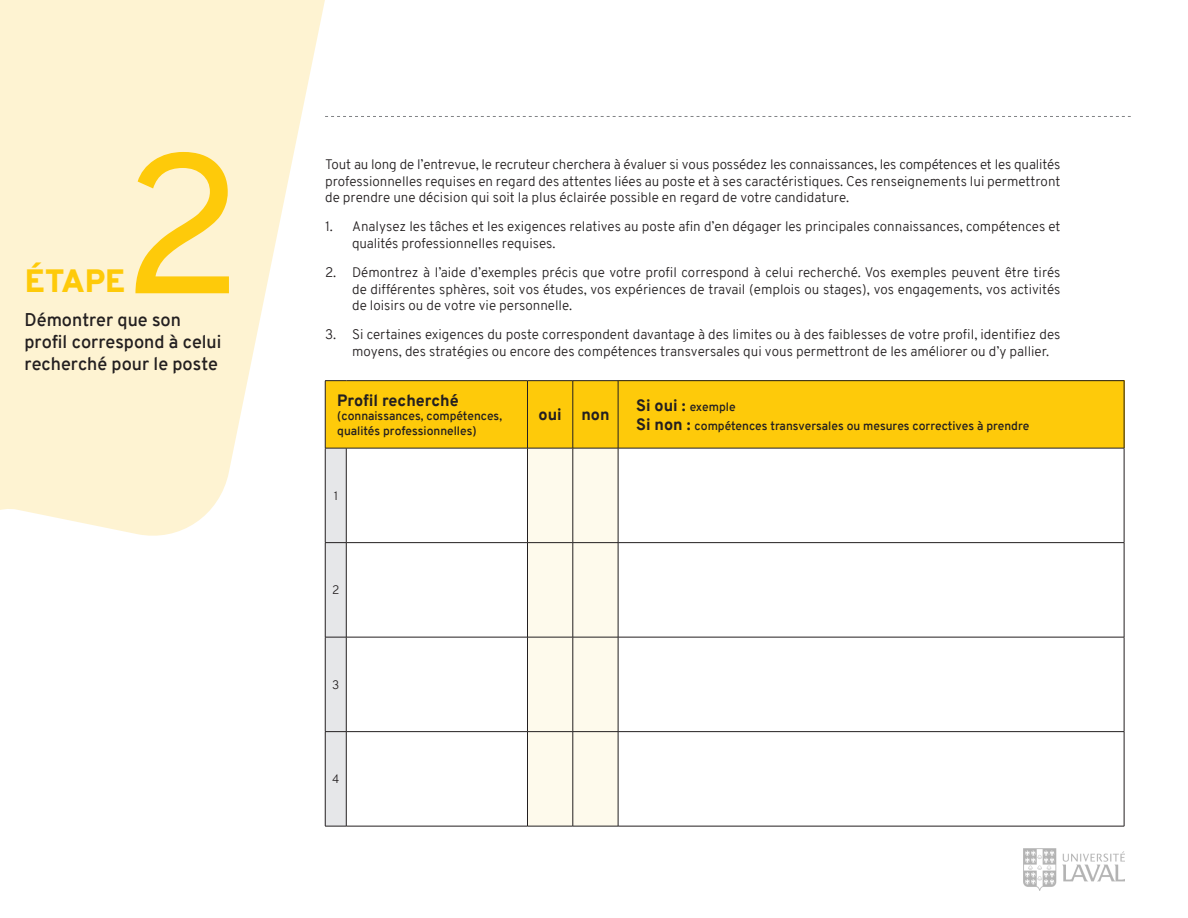
<style>
.page{position:relative;width:1188px;height:918px;background:#fff}
.page>*{position:absolute;margin:0;border:0;box-sizing:border-box;transform-origin:0 0}
.t1{font:198.45px "Overpass";color:#feca0a}
.t2{font:900 31.5px "Overpass";letter-spacing:.005em;color:#feca0a}
.t3{font:600 18px/21.6px "Overpass";color:#231f20}
.t4{font:800 16.05px "Overpass";color:#231f20}
.t5{font:300 13.5px/16.2px "Overpass";color:#231f20;text-align:justify}
.t6{font:600 12px/14.4px "Overpass";color:#231f20}
.t7{font:300 12px "Overpass";color:#231f20}
.s1{font-weight:800;font-size:16.05px}
</style>
<div class="page">
<svg style="left:0;top:0;width:325px;height:562px;fill:#fef3d2"></svg>
<svg style="left:325px;top:116px;width:806px;height:1px"></svg>
<div style="left:618px;top:381px;width:506px;height:67px;background:#feca0a"></div>
<hr style="left:618px;top:380px;width:506px;height:1px;background:#231f20">
<hr style="left:618px;top:381px;width:1px;height:67px;background:#231f20">
<hr style="left:1124px;top:381px;width:1px;height:67px;background:#231f20">
<hr style="left:618px;top:448px;width:506px;height:1px;background:#231f20">
<hr style="left:618px;top:448px;width:1px;height:94px;background:#231f20">
<hr style="left:1124px;top:448px;width:1px;height:94px;background:#231f20">
<hr style="left:618px;top:542px;width:506px;height:1px;background:#231f20">
<hr style="left:618px;top:543px;width:1px;height:94px;background:#231f20">
<hr style="left:1124px;top:543px;width:1px;height:94px;background:#231f20">
<hr style="left:618px;top:637px;width:506px;height:1px;background:#231f20">
<hr style="left:618px;top:637px;width:1px;height:94px;background:#231f20">
<hr style="left:1124px;top:637px;width:1px;height:94px;background:#231f20">
<hr style="left:618px;top:731px;width:506px;height:1px;background:#231f20">
<hr style="left:618px;top:732px;width:1px;height:94px;background:#231f20">
<hr style="left:1124px;top:732px;width:1px;height:94px;background:#231f20">
<svg style="left:325px;top:380px;width:293px;height:447px"></svg>
<hr style="left:346px;top:826px;width:181px;height:1px;background:#231f20">
<hr style="left:527px;top:826px;width:46px;height:1px;background:#231f20">
<hr style="left:573px;top:826px;width:45px;height:1px;background:#231f20">
<hr style="left:618px;top:826px;width:506px;height:1px;background:#231f20">
<img style="left:1024px;top:849px;width:100px;height:41px">
<p class="t2" style="left:25px;top:259px;width:102px">ÉTAPE</p>
<p class="t1" style="left:122px;top:83px;width:123px">2</p>
<p class="t3" style="left:25px;top:309px;width:198px">Démontrer que son profil correspond à celui recherché pour le poste</p>
<p class="t5" style="left:325px;top:157px;width:737px">Tout au long de l’entrevue, le recruteur cherchera à évaluer si vous possédez les connaissances, les compétences et les qualités professionnelles requises en regard des attentes liées au poste et à ses caractéristiques. Ces renseignements lui permettront de prendre une décision qui soit la plus éclairée possible en regard de votre candidature.</p>
<p class="t5" style="left:352px;top:219px;width:710px;text-indent:-27px">1. Analysez les tâches et les exigences relatives au poste afin d’en dégager les principales connaissances, compétences et qualités professionnelles requises.</p>
<p class="t5" style="left:352px;top:265px;width:710px;text-indent:-27px">2. Démontrez à l’aide d’exemples précis que votre profil correspond à celui recherché. Vos exemples peuvent être tirés de différentes sphères, soit vos études, vos expériences de travail (emplois ou stages), vos engagements, vos activités de loisirs ou de votre vie personnelle.</p>
<p class="t5" style="left:352px;top:327px;width:710px;text-indent:-27px">3. Si certaines exigences du poste correspondent davantage à des limites ou à des faiblesses de votre profil, identifiez des moyens, des stratégies ou encore des compétences transversales qui vous permettront de les améliorer ou d’y pallier.</p>
<p class="t4" style="left:337px;top:389px;width:123px">Profil recherché</p>
<p class="t6" style="left:337px;top:409px;width:166px">(connaissances, compétences, qualités professionnelles)</p>
<p class="t4" style="left:539px;top:403px;width:25px">oui</p>
<p class="t4" style="left:581px;top:403px;width:30px">non</p>
<p class="t7" style="left:334px;top:487px;width:6px">1</p>
<p class="t6" style="left:636px;top:399px;width:101px"><span class="s1">Si oui :</span> exemple</p>
<p class="t6" style="left:636px;top:419px;width:395px"><span class="s1">Si non :</span> compétences transversales ou mesures correctives à prendre</p>
<p class="t7" style="left:332px;top:582px;width:9px">2</p>
<p class="t7" style="left:332px;top:676px;width:9px">3</p>
<p class="t7" style="left:332px;top:771px;width:9px">4</p>
</div>
